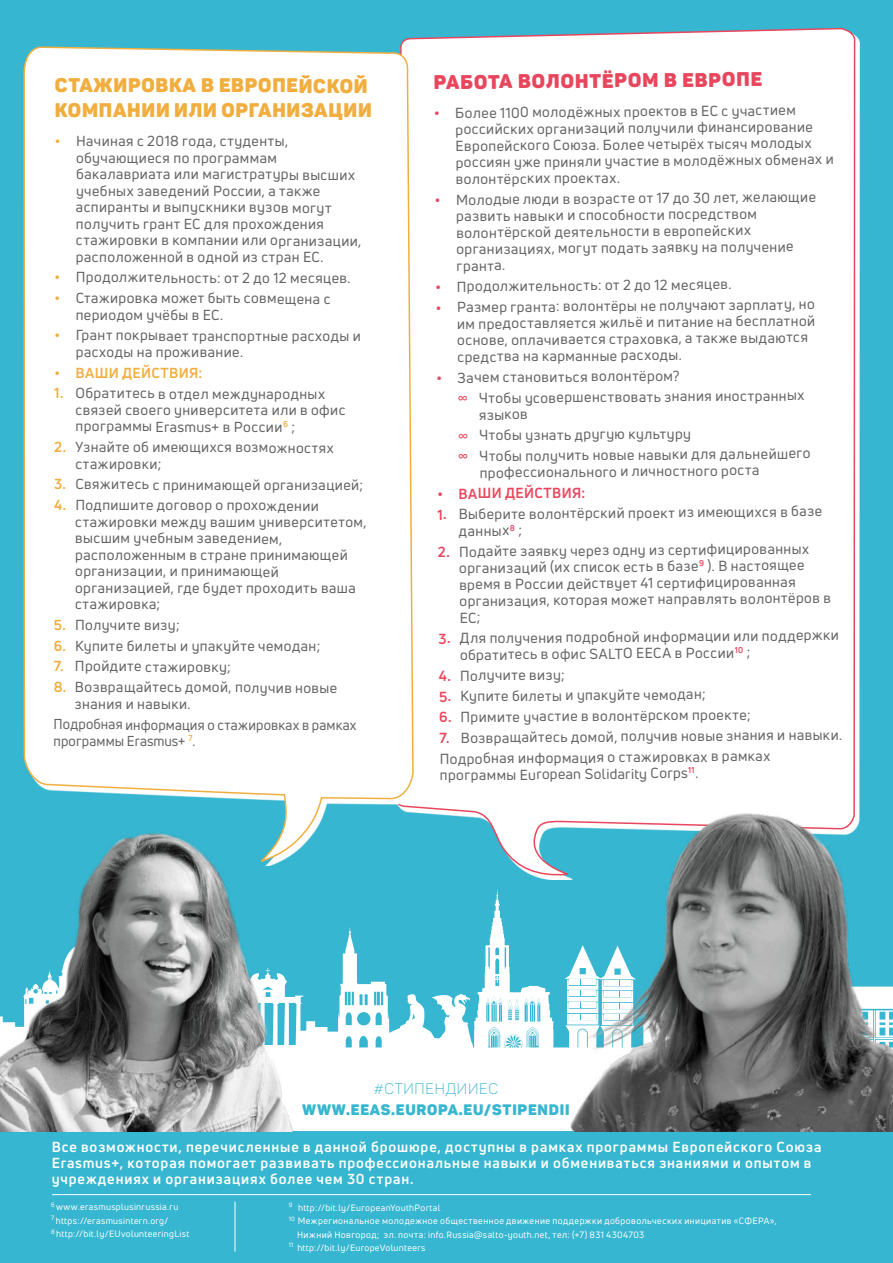
<style>
.page{position:relative;width:893px;height:1263px;background:#36b6d0}
.page>*{position:absolute;margin:0;border:0;box-sizing:border-box;transform-origin:0 0}
.t1{font:19.5px/24.8px "Panton Black Caps";letter-spacing:.035em;color:#f1ae3e}
.t2{font:19.5px "Panton Black Caps";letter-spacing:.04em;color:#e8465d}
.t3{font:15px "Panton Black Caps";letter-spacing:.05em;color:#36b6d0}
.t4{font:15px "Panton Light Caps";letter-spacing:.05em;color:#36b6d0}
.t5{font:14.25px/16.5px "Uni Neue";letter-spacing:.025em;color:#646363}
.t6{font:700 14.25px/16.4px "Uni Neue";letter-spacing:.06em;color:#fff}
.t7{font:700 14.25px "Uni Neue";letter-spacing:.01em;color:#e8465d}
.t8{font:700 14.25px "Uni Neue";letter-spacing:.02em;color:#f1ae3e}
.t9{font:14.1px/16.4px "Uni Neue";letter-spacing:.01em;color:#646363;scale:.96 1}
.t10{font:9px/13.5px "Uni Neue";letter-spacing:.045em;color:#fff}
.s1{font-weight:700;color:#f1ae3e}
.s2{font-weight:700;color:#e8465d}
.s3{color:#e8465d}
</style>
<div class="page">
<svg style="left:372px;top:889px;width:187px;height:242px;fill:#fff"></svg>
<div style="left:400px;top:27px;width:456px;height:850px;background:#fff"></div>
<div style="left:23px;top:46px;width:392px;height:819px;background:#fff"></div>
<hr style="left:235px;top:1201px;width:1px;height:50px;background:#fff">
<div style="left:411px;top:54px;width:373px;height:49px;background:#fff"></div>
<hr style="left:52px;top:1194px;width:759px;height:1px;background:#fff">
<img style="left:559px;top:808px;width:334px;height:323px">
<img style="left:0;top:824px;width:372px;height:307px">
<h1 class="t1" style="left:55px;top:73px;width:318px">СТАЖИРОВКА В ЕВРОПЕЙСКОЙ<br>КОМПАНИИ ИЛИ ОРГАНИЗАЦИИ</h1>
<p class="t5" style="left:76px;top:133px;width:287px;text-indent:-21px"><span class="s1">•</span> Начиная с 2018 года, студенты, обучающиеся по программам бакалавриата или магистратуры высших учебных заведений России, а также аспиранты и выпускники вузов могут получить грант ЕС для прохождения стажировки в компании или организации, расположенной в одной из стран ЕС.</p>
<p class="t5" style="left:55px;top:269px;width:297px"><span class="s1">•</span> Продолжительность: от 2 до 12 месяцев.</p>
<p class="t5" style="left:76px;top:290px;width:256px;text-indent:-21px"><span class="s1">•</span> Стажировка может быть совмещена с периодом учёбы в ЕС.</p>
<p class="t5" style="left:76px;top:327px;width:287px;text-indent:-21px"><span class="s1">•</span> Грант покрывает транспортные расходы и расходы на проживание.</p>
<p class="t8" style="left:54px;top:364px;width:150px">• ВАШИ ДЕЙСТВИЯ:</p>
<p class="t5" style="left:76px;top:385px;width:271px;text-indent:-21px"><span class="s1">1.</span> Обратитесь в отдел международных связей своего университета или в офис программы Erasmus+ в России<sup>6</sup> ;</p>
<p class="t5" style="left:75px;top:439px;width:260px;text-indent:-21px"><span class="s1">2.</span> Узнайте об имеющихся возможностях стажировки;</p>
<p class="t5" style="left:54px;top:476px;width:311px"><span class="s1">3.</span> Свяжитесь с принимающей организацией;</p>
<p class="t5" style="left:75px;top:497px;width:293px;text-indent:-21px"><span class="s1">4.</span> Подпишите договор о прохождении стажировки между вашим университетом, высшим учебным заведением, расположенным в стране принимающей организации, и принимающей организацией, где будет проходить ваша стажировка;</p>
<p class="t5" style="left:54px;top:616px;width:128px"><span class="s1">5.</span> Получите визу;</p>
<p class="t5" style="left:54px;top:637px;width:268px"><span class="s1">6.</span> Купите билеты и упакуйте чемодан;</p>
<p class="t5" style="left:54px;top:658px;width:179px"><span class="s1">7.</span> Пройдите стажировку;</p>
<p class="t5" style="left:75px;top:679px;width:264px;text-indent:-21px"><span class="s1">8.</span> Возвращайтесь домой, получив новые знания и навыки.</p>
<p class="t9" style="left:54px;top:716px;width:317px">Подробная информация о стажировках в рамках программы Erasmus+ <sup>7</sup>.</p>
<h1 class="t2" style="left:434px;top:68px;width:330px">РАБОТА ВОЛОНТЁРОМ В ЕВРОПЕ</h1>
<p class="t5" style="left:455px;top:103px;width:380px;text-indent:-21px"><span class="s2">•</span> Более 1100 молодёжных проектов в ЕС с участием российских организаций получили финансирование Европейского Союза. Более четырёх тысяч молодых россиян уже приняли участие в молодёжных обменах и волонтёрских проектах.</p>
<p class="t5" style="left:456px;top:190px;width:361px;text-indent:-21px"><span class="s2">•</span> Молодые люди в возрасте от 17 до 30 лет, желающие развить навыки и способности посредством волонтёрской деятельности в европейских организациях, могут подать заявку на получение</p>
<p class="t5" style="left:457px;top:257px;width:50px">гранта.</p>
<p class="t5" style="left:436px;top:277px;width:298px"><span class="s2">•</span> Продолжительность: от 2 до 12 месяцев.</p>
<p class="t5" style="left:457px;top:297px;width:360px;text-indent:-21px"><span class="s2">•</span> Размер гранта: волонтёры не получают зарплату, но им предоставляется жильё и питание на бесплатной основе, оплачивается страховка, а также выдаются средства на карманные расходы.</p>
<p class="t5" style="left:458px;top:366px;width:348px;line-height:20.1px;text-indent:-21px"><span class="s2">•</span> Зачем становиться волонтёром?<br><span class="s3">∞</span> Чтобы усовершенствовать знания иностранных</p>
<p class="t5" style="left:458px;top:404px;width:354px;line-height:20.1px;text-indent:21px">языков<br><span class="s3">∞</span> Чтобы узнать другую культуру<br><span class="s3">∞</span> Чтобы получить новые навыки для дальнейшего</p>
<p class="t5" style="left:480px;top:463px;width:281px">профессионального и личностного роста</p>
<p class="t7" style="left:437px;top:484px;width:150px">• ВАШИ ДЕЙСТВИЯ:</p>
<p class="t5" style="left:459px;top:504px;width:365px;line-height:17.9px;text-indent:-21px"><span class="s2">1.</span> Выберите волонтёрский проект из имеющихся в базе данных<sup>8</sup> ;</p>
<p class="t5" style="left:459px;top:542px;width:373px;text-indent:-21px"><span class="s2">2.</span> Подайте заявку через одну из сертифицированных организаций (их список есть в базе<sup>9</sup> ). В настоящее время в России действует 41 сертифицированная организация, которая может направлять волонтёров в</p>
<p class="t5" style="left:460px;top:609px;width:23px">ЕС;</p>
<p class="t5" style="left:460px;top:628px;width:380px;line-height:17px;text-indent:-21px"><span class="s2">3.</span> Для получения подробной информации или поддержки обратитесь в офис SALTO EECA в России<sup>10</sup> ;</p>
<p class="t5" style="left:439px;top:667px;width:128px"><span class="s2">4.</span> Получите визу;</p>
<p class="t5" style="left:439px;top:687px;width:268px"><span class="s2">5.</span> Купите билеты и упакуйте чемодан;</p>
<p class="t5" style="left:439px;top:707px;width:313px"><span class="s2">6.</span> Примите участие в волонтёрском проекте;</p>
<p class="t5" style="left:439px;top:725px;width:404px;line-height:21.1px"><span class="s2">7.</span> Возвращайтесь домой, получив новые знания и навыки.<br>Подробная информация о стажировках в рамках</p>
<p class="t5" style="left:440px;top:766px;width:260px">программы European Solidarity Corps<sup>11</sup>.</p>
<p class="t4" style="left:374px;top:1079px;width:126px">#СтипендииЕС</p>
<p class="t3" style="left:302px;top:1100px;width:269px">WWW.EEAS.EUROPA.EU/STIPENDII</p>
<p class="t6" style="left:52px;top:1138px;width:771px">Все возможности, перечисленные в данной брошюре, доступны в рамках программы Европейского Союза<br>Erasmus+, которая помогает развивать профессиональные навыки и обмениваться знаниями и опытом в учреждениях и организациях более чем 30 стран.</p>
<p class="t10" style="left:289px;top:1200px;width:153px"><sup>9</sup> http://bit.ly/EuropeanYouthPortal</p>
<p class="t10" style="left:289px;top:1214px;width:489px"><sup>10</sup> Межрегиональное молодежное общественное движение поддержки добровольческих инициатив «СФЕРА»,</p>
<p class="t10" style="left:297px;top:1227px;width:349px">Нижний Новгород; эл. почта: info.Russia@salto-youth.net, тел: (+7) 831 4304703</p>
<p class="t10" style="left:289px;top:1241px;width:138px"><sup>11</sup> http://bit.ly/EuropeVolunteers</p>
<p class="t10" style="left:51px;top:1200px;width:140px"><sup>6</sup> www.erasmusplusinrussia.ru<br><sup>7</sup> https://erasmusintern.org/<br><sup>8</sup> http://bit.ly/EUvolunteeringList</p>
</div>
